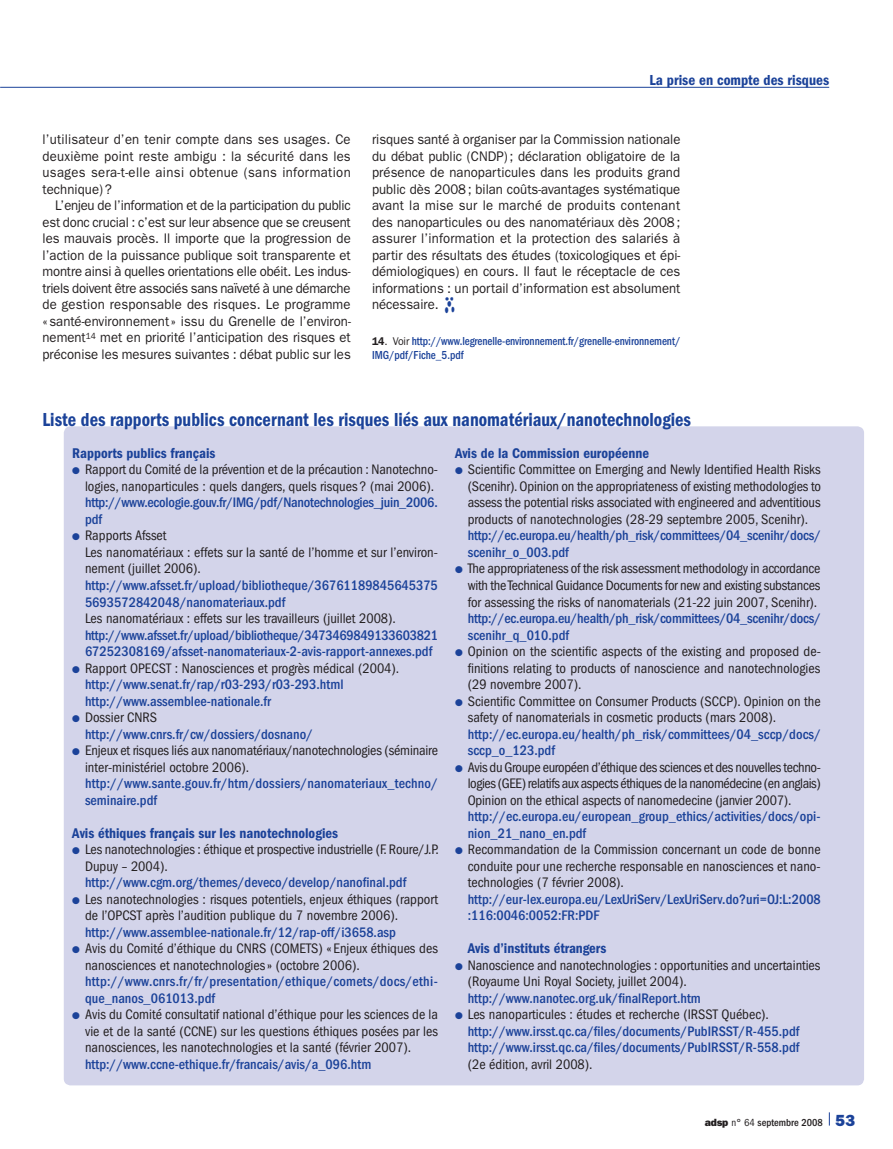
<style>
.page{position:relative;width:893px;height:1149px;background:#fff}
.page>*{position:absolute;margin:0;border:0;box-sizing:border-box;transform-origin:0 0}
.t1{font:19.5px "ITC Franklin Gothic Std Dm Cd";color:#1b4299;scale:.94 1}
.t2{font:15px "ITC Franklin Gothic Std Dm Cd";color:#1b4299}
.t3{font:14.55px "ITC Franklin Gothic Std Dm Cd";color:#1b4299}
.t4{font:condensed 14.25px/16.5px "ITC Franklin Gothic Std";color:#231f20}
.t5{font:500 condensed 14.25px/16.5px "ITC Franklin Gothic Std";color:#1b4299}
.t6{font:500 condensed 14.25px/16.5px "ITC Franklin Gothic Std";letter-spacing:-.02em;color:#1b4299}
.t7{font:13.95px/16.5px "ITC Franklin Gothic Std";color:#231f20;text-align:justify;scale:.94 1}
.t8{font:500 condensed 12px/13.5px "ITC Franklin Gothic Std";letter-spacing:-.01em;color:#1b4299;scale:.94 1}
.t9{font:500 condensed 10.5px "ITC Franklin Gothic Std";color:#231f20}
.s1{font-family:"Ph Fpictos";font-weight:600;font-size:15px;color:#1b4299}
.s2{font-weight:600;font-stretch:normal;font-size:11.25px;color:#231f20}
.s3{font-weight:400;font-stretch:normal;font-size:11.25px;color:#231f20}
.s4{color:#1b4299}
.s5{font-weight:400;color:#231f20}
.s6{font-family:"ITC Franklin Gothic Std Hvy";font-weight:400;font-stretch:normal}
.s7{font-weight:400}
.s8{font-family:"ITC Franklin Gothic Std Hvy";font-weight:400;font-stretch:normal;font-size:16.2px;color:#1b4299}
</style>
<div class="page">
<hr style="left:0;top:87px;width:829px;height:1px;background:#1b4299">
<svg style="left:829px;top:1112px;width:1px;height:13px"></svg>
<div style="left:64px;top:426px;width:800px;height:659px;background:#d3d4ea;border-radius:7px"></div>
<p class="t7" style="left:43px;top:131px;width:329px">l’utilisateur d’en tenir compte dans ses usages. Ce deuxième point reste ambigu : la sécurité dans les usages sera-t-elle ainsi obtenue (sans information technique)?</p>
<p class="t7" style="left:43px;top:197px;width:330px;text-indent:13px">L’enjeu de l’information et de la participation du public est donc crucial : c’est sur leur absence que se creusent les mauvais procès. Il importe que la progression de l’action de la puissance publique soit transparente et montre ainsi à quelles orientations elle obéit. Les indus&shy;triels doivent être associés sans naïveté à une démarche de gestion responsable des risques. Le programme «santé-environnement » issu du Grenelle de l’environ&shy;nement<sup>14</sup> met en priorité l’anticipation des risques et préconise les mesures suivantes : débat public sur les</p>
<p class="t2" style="left:650px;top:71px;width:181px">La prise en compte des risques</p>
<p class="t7" style="left:372px;top:131px;width:329px">risques santé à organiser par la Commission nationale du débat public (CNDP); déclaration obligatoire de la présence de nanoparticules dans les produits grand public dès 2008; bilan coûts-avantages systématique avant la mise sur le marché de produits contenant des nanoparticules ou des nanomatériaux dès 2008; assurer l’information et la protection des salariés à partir des résultats des études (toxicologiques et épi&shy;démiologiques) en cours. Il faut le réceptacle de ces informations : un portail d’information est absolument nécessaire. <span class="s1">Z</span></p>
<p class="t8" style="left:372px;top:334px;width:329px"><span class="s2">14</span><span class="s3">. Voir</span> http://www.legrenelle-environnement.fr/grenelle-environnement/<br>IMG/pdf/Fiche_5.pdf</p>
<h1 class="t1" style="left:43px;top:408px;width:691px">Liste des rapports publics concernant les risques liés aux nanomatériaux/nanotechnologies</h1>
<p class="t3" style="left:72px;top:444px;width:145px">Rapports publics français</p>
<p class="t4" style="left:72px;top:461px;width:367px;text-align:right"><span class="s4">●</span> Rapport du Comité de la prévention et de la précaution : Nanotechno&shy;logies, nanoparticules : quels dangers, quels risques ? (mai 2006).</p>
<p class="t5" style="left:85px;top:494px;width:354px">http://www.ecologie.gouv.fr/IMG/pdf/Nanotechnologies_juin_2006. pdf</p>
<p class="t4" style="left:85px;top:527px;width:354px;text-indent:-13px"><span class="s4">●</span> Rapports Afsset<br>Les nanomatériaux : effets sur la santé de l’homme et sur l’environ&shy;nement (juillet 2006).</p>
<p class="t5" style="left:85px;top:577px;width:354px">http://www.afsset.fr/upload/bibliotheque/36761189845645375<br>5693572842048/nanomateriaux.pdf</p>
<p class="t4" style="left:85px;top:610px;width:312px">Les nanomatériaux : effets sur les travailleurs (juillet 2008).</p>
<p class="t6" style="left:85px;top:626px;width:354px">http://www.afsset.fr/upload/bibliotheque/3473469849133603821<br>67252308169/afsset-nanomateriaux-2-avis-rapport-annexes.pdf</p>
<p class="t5" style="left:85px;top:659px;width:316px;text-indent:-13px">● <span class="s5">Rapport OPECST : Nanosciences et progrès médical (2004). </span>http://www.senat.fr/rap/r03-293/r03-293.html http://www.assemblee-nationale.fr</p>
<p class="t5" style="left:85px;top:709px;width:230px;text-indent:-13px">● <span class="s5">Dossier CNRS </span>http://www.cnrs.fr/cw/dossiers/dosnano/</p>
<p class="t4" style="left:85px;top:742px;width:354px;text-indent:-13px"><span class="s4">●</span> Enjeux et risques liés aux nanomatériaux/nanotechnologies (séminaire inter-ministériel octobre 2006).</p>
<p class="t5" style="left:85px;top:775px;width:355px">http://www.sante.gouv.fr/htm/dossiers/nanomateriaux_techno/ seminaire.pdf</p>
<p class="t3" style="left:72px;top:824px;width:267px">Avis éthiques français sur les nanotechnologies</p>
<p class="t4" style="left:85px;top:841px;width:355px;text-indent:-13px"><span class="s4">●</span> Les nanotechnologies : éthique et prospective industrielle (F. Roure/J.P.<br>Dupuy – 2004).</p>
<p class="t5" style="left:85px;top:874px;width:323px">http://www.cgm.org/themes/deveco/develop/nanofinal.pdf</p>
<p class="t4" style="left:85px;top:890px;width:354px;text-indent:-13px"><span class="s4">●</span> Les nanotechnologies : risques potentiels, enjeux éthiques (rapport de l’OPCST après l’audition publique du 7 novembre 2006).</p>
<p class="t5" style="left:85px;top:923px;width:312px">http://www.assemblee-nationale.fr/12/rap-off/i3658.asp</p>
<p class="t4" style="left:85px;top:940px;width:354px;text-indent:-13px"><span class="s4">●</span> Avis du Comité d’éthique du CNRS (COMETS) « Enjeux éthiques des nanosciences et nanotechnologies» (octobre 2006).</p>
<p class="t5" style="left:85px;top:973px;width:354px">http://www.cnrs.fr/fr/presentation/ethique/comets/docs/ethi&shy;que_nanos_061013.pdf</p>
<p class="t4" style="left:85px;top:1006px;width:354px;text-align:justify;text-indent:-13px"><span class="s4">●</span> Avis du Comité consultatif national d’éthique pour les sciences de la vie et de la santé (CCNE) sur les questions éthiques posées par les nanosciences, les nanotechnologies et la santé (février 2007).</p>
<p class="t5" style="left:85px;top:1055px;width:288px">http://www.ccne-ethique.fr/francais/avis/a_096.htm</p>
<p class="t3" style="left:455px;top:444px;width:196px">Avis de la Commission européenne</p>
<p class="t4" style="left:468px;top:461px;width:355px;text-align:justify;text-indent:-13px"><span class="s4">●</span> Scientific Committee on Emerging and Newly Identified Health Risks (Scenihr). Opinion on the appropriateness of existing methodologies to assess the potential risks associated with engineered and adventitious products of nanotechnologies (28-29 septembre 2005, Scenihr).</p>
<p class="t5" style="left:468px;top:527px;width:355px">http://ec.europa.eu/health/ph_risk/committees/04_scenihr/docs/ scenihr_o_003.pdf</p>
<p class="t4" style="left:468px;top:560px;width:354px;text-align:justify;text-indent:-13px"><span class="s4">●</span> The appropriateness of the risk assessment methodology in accordance with the Technical Guidance Documents for new and existing substances for assessing the risks of nanomaterials (21-22 juin 2007, Scenihr).</p>
<p class="t5" style="left:468px;top:610px;width:355px">http://ec.europa.eu/health/ph_risk/committees/04_scenihr/docs/ scenihr_q_010.pdf</p>
<p class="t4" style="left:468px;top:643px;width:355px;text-align:justify;text-indent:-13px"><span class="s4">●</span> Opinion on the scientific aspects of the existing and proposed de&shy;finitions relating to products of nanoscience and nanotechnologies (29 novembre 2007).</p>
<p class="t4" style="left:468px;top:692px;width:354px;text-indent:-13px"><span class="s4">●</span> Scientific Committee on Consumer Products (SCCP). Opinion on the safety of nanomaterials in cosmetic products (mars 2008).</p>
<p class="t5" style="left:468px;top:725px;width:355px">http://ec.europa.eu/health/ph_risk/committees/04_sccp/docs/ sccp_o_123.pdf</p>
<p class="t4" style="left:468px;top:758px;width:355px;text-align:justify;text-indent:-13px"><span class="s4">●</span> Avis du Groupe européen d’éthique des sciences et des nouvelles techno&shy;logies (GEE) relatifs aux aspects éthiques de la nanomédecine (en anglais)<br>Opinion on the ethical aspects of nanomedecine (janvier 2007).</p>
<p class="t5" style="left:468px;top:808px;width:354px">http://ec.europa.eu/european_group_ethics/activities/docs/opi&shy;nion_21_nano_en.pdf</p>
<p class="t4" style="left:468px;top:841px;width:354px;text-align:justify;text-indent:-13px"><span class="s4">●</span> Recommandation de la Commission concernant un code de bonne conduite pour une recherche responsable en nanosciences et nano&shy;technologies (7 février 2008).</p>
<p class="t5" style="left:468px;top:890px;width:355px">http://eur-lex.europa.eu/LexUriServ/LexUriServ.do?uri=OJ:L:2008 :116:0046:0052:FR:PDF</p>
<p class="t3" style="left:468px;top:939px;width:140px">Avis d’instituts étrangers</p>
<p class="t4" style="left:468px;top:956px;width:354px;text-indent:-13px"><span class="s4">●</span> Nanoscience and nanotechnologies : opportunities and uncertainties (Royaume Uni Royal Society, juillet 2004).</p>
<p class="t5" style="left:468px;top:989px;width:235px">http://www.nanotec.org.uk/finalReport.htm</p>
<p class="t5" style="left:468px;top:1006px;width:333px;text-indent:-13px">● <span class="s5">Les nanoparticules : études et recherche (IRSST Québec). </span>http://www.irsst.qc.ca/files/documents/PubIRSST/R-455.pdf http://www.irsst.qc.ca/files/documents/PubIRSST/R-558.pdf</p>
<p class="t4" style="left:468px;top:1055px;width:126px">(2e édition, avril 2008).</p>
<p class="t9" style="left:705px;top:1115px;width:152px"><span class="s6">adsp</span> <span class="s7">n° 64</span> septembre 2008 <span class="s8">53</span></p>
</div>
